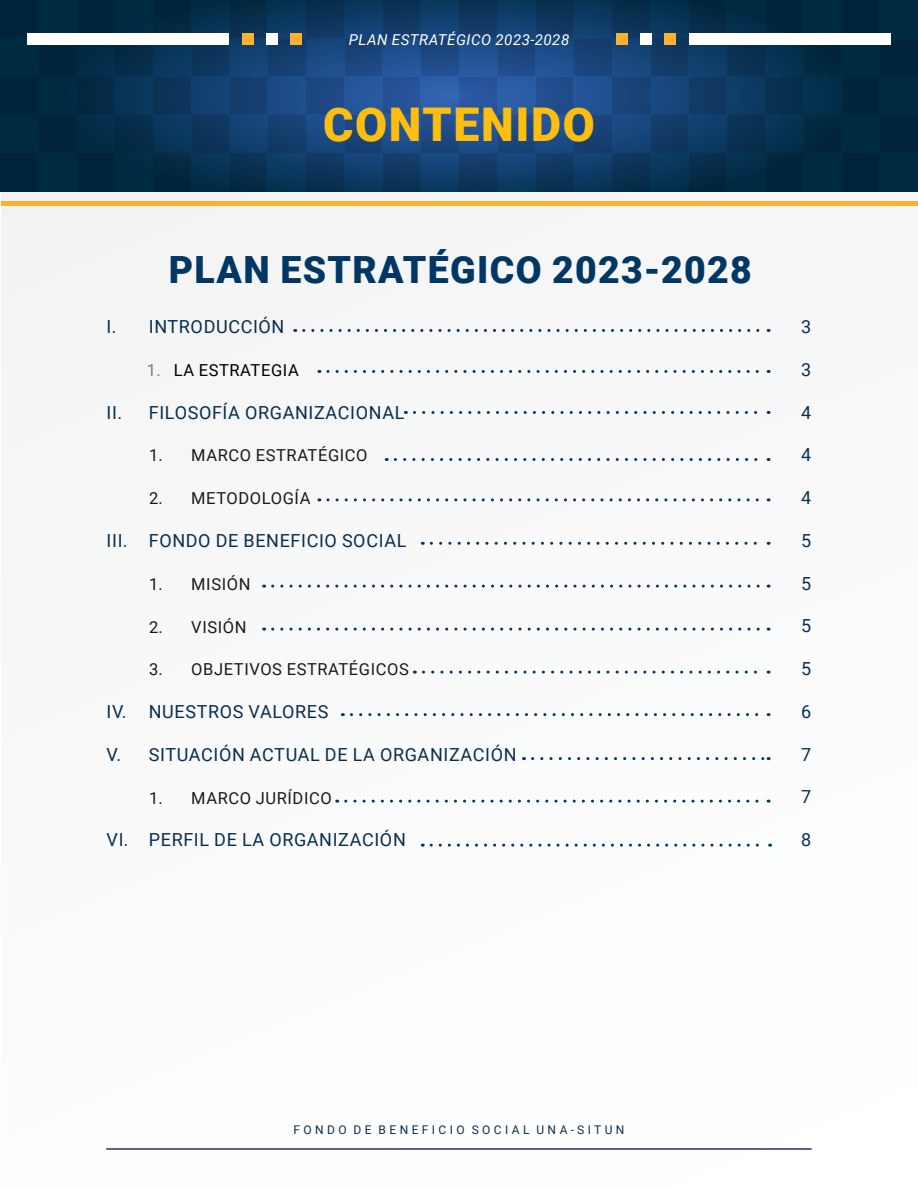
<style>
.page{position:relative;width:918px;height:1188px;background:#fff}
.page>*{position:absolute;margin:0;border:0;box-sizing:border-box;transform-origin:0 0}
.t1{font:900 46.5px "Roboto";letter-spacing:.035em;color:#febe10}
.t2{font:900 37.5px "Roboto";letter-spacing:.035em;color:#003764}
.t3{font:18px "Roboto";letter-spacing:.035em;color:#092e4c}
.t4{font:16.5px "Roboto";letter-spacing:.035em;color:#1a1a1a}
.t5{font:16.5px "Roboto";letter-spacing:.035em;color:#000}
.t6{font:italic 15px "Roboto";letter-spacing:.035em;color:#fff}
.t7{font:12px "Roboto";letter-spacing:.285em;color:#092e4c}
.s1{color:#7c7c7e}
</style>
<div class="page">
<div style="left:2px;top:0;width:916px;height:1188px;background:#f9fafa"></div>
<hr style="left:106px;top:1148px;width:706px;height:2px;background:#243552">
<svg style="left:0;top:0;width:918px;height:191px"></svg>
<div style="left:880px;top:0;width:38px;height:38px;background:#002a42"></div>
<div style="left:842px;top:38px;width:38px;height:38px;background:#002a42"></div>
<div style="left:880px;top:77px;width:38px;height:38px;background:#002a42"></div>
<div style="left:765px;top:38px;width:38px;height:38px;background:#063252"></div>
<div style="left:803px;top:77px;width:39px;height:38px;background:#04304c"></div>
<div style="left:727px;top:0;width:38px;height:38px;background:#012b46"></div>
<div style="left:803px;top:0;width:39px;height:38px;background:#002a42"></div>
<div style="left:688px;top:38px;width:39px;height:38px;background:#103c69"></div>
<div style="left:727px;top:77px;width:38px;height:38px;background:#0d3b66"></div>
<div style="left:650px;top:0;width:38px;height:38px;background:linear-gradient(to bottom,#022d47,#0e3b65)"></div>
<div style="left:612px;top:38px;width:38px;height:38px;background:#18477d"></div>
<div style="left:650px;top:77px;width:38px;height:38px;background:#18477e"></div>
<div style="left:574px;top:0;width:38px;height:38px;background:linear-gradient(to bottom,#063253,#144275)"></div>
<div style="left:536px;top:38px;width:38px;height:38px;background:linear-gradient(to bottom,#18467e,#24559a)"></div>
<div style="left:574px;top:77px;width:38px;height:38px;background:#225294"></div>
<div style="left:497px;top:0;width:39px;height:38px;background:linear-gradient(to bottom,#093559,#18477f)"></div>
<div style="left:459px;top:38px;width:38px;height:38px;background:linear-gradient(to bottom,#1a4985,#2a5ba4)"></div>
<div style="left:497px;top:77px;width:39px;height:38px;background:#2a5da5"></div>
<div style="left:421px;top:0;width:38px;height:38px;background:linear-gradient(to bottom,#09365b,#194881)"></div>
<div style="left:382px;top:38px;width:39px;height:38px;background:linear-gradient(to bottom,#194882,#2759a0)"></div>
<div style="left:421px;top:77px;width:38px;height:38px;background:#2f61ac"></div>
<div style="left:344px;top:0;width:38px;height:38px;background:linear-gradient(to bottom,#083457,#16457b)"></div>
<div style="left:306px;top:38px;width:38px;height:38px;background:linear-gradient(to right,#194881,#1d4c89)"></div>
<div style="left:344px;top:77px;width:38px;height:38px;background:#25579d"></div>
<div style="left:268px;top:0;width:38px;height:38px;background:linear-gradient(to bottom,#042f4d,#113f6e)"></div>
<div style="left:230px;top:38px;width:38px;height:38px;background:#134172"></div>
<div style="left:268px;top:77px;width:38px;height:38px;background:#1c4c88"></div>
<div style="left:191px;top:0;width:39px;height:38px;background:#04304e"></div>
<div style="left:153px;top:38px;width:38px;height:38px;background:#0b375e"></div>
<div style="left:191px;top:77px;width:39px;height:38px;background:#134070"></div>
<div style="left:115px;top:0;width:38px;height:38px;background:#002a42"></div>
<div style="left:76px;top:38px;width:39px;height:38px;background:#022c47"></div>
<div style="left:115px;top:77px;width:38px;height:38px;background:#093659"></div>
<div style="left:38px;top:0;width:39px;height:38px;background:#002a42"></div>
<div style="left:0;top:38px;width:38px;height:38px;background:#002a42"></div>
<div style="left:38px;top:77px;width:39px;height:38px;background:#002a42"></div>
<div style="left:842px;top:115px;width:38px;height:38px;background:#002a42"></div>
<div style="left:880px;top:153px;width:38px;height:38px;background:#002a42"></div>
<div style="left:765px;top:115px;width:38px;height:38px;background:#053151"></div>
<div style="left:803px;top:153px;width:39px;height:38px;background:#002a42"></div>
<div style="left:688px;top:115px;width:39px;height:38px;background:#0e3c68"></div>
<div style="left:727px;top:153px;width:38px;height:38px;background:#022c47"></div>
<div style="left:612px;top:115px;width:38px;height:38px;background:#18477d"></div>
<div style="left:650px;top:153px;width:38px;height:38px;background:linear-gradient(to bottom,#0e3c67,#032e49)"></div>
<div style="left:536px;top:115px;width:38px;height:38px;background:linear-gradient(to bottom,#25569c,#19477f)"></div>
<div style="left:574px;top:153px;width:38px;height:38px;background:linear-gradient(to bottom,#154377,#073355)"></div>
<div style="left:459px;top:115px;width:38px;height:38px;background:linear-gradient(to bottom,#2b5da6,#1b4a87)"></div>
<div style="left:497px;top:153px;width:39px;height:38px;background:linear-gradient(to bottom,#194881,#0a365c)"></div>
<div style="left:382px;top:115px;width:39px;height:38px;background:linear-gradient(to bottom,#285aa2,#1a4984)"></div>
<div style="left:421px;top:153px;width:38px;height:38px;background:linear-gradient(to bottom,#1a4a83,#0b375d)"></div>
<div style="left:306px;top:115px;width:38px;height:38px;background:linear-gradient(to right,#194881,#1d4c89)"></div>
<div style="left:344px;top:153px;width:38px;height:38px;background:linear-gradient(to bottom,#17467d,#093559)"></div>
<div style="left:230px;top:115px;width:38px;height:38px;background:#134172"></div>
<div style="left:268px;top:153px;width:38px;height:38px;background:linear-gradient(to bottom,#12406f,#053150)"></div>
<div style="left:153px;top:115px;width:38px;height:38px;background:#0a375d"></div>
<div style="left:191px;top:153px;width:39px;height:38px;background:linear-gradient(to right,#032e4b,#073253)"></div>
<div style="left:76px;top:115px;width:39px;height:38px;background:#012b46"></div>
<div style="left:115px;top:153px;width:38px;height:38px;background:#002a42"></div>
<div style="left:0;top:115px;width:38px;height:38px;background:#002a42"></div>
<div style="left:38px;top:153px;width:39px;height:38px;background:#002a42"></div>
<div style="left:2px;top:201px;width:916px;height:5px;background:#fab030"></div>
<svg style="left:304px;top:329px;width:465px;height:3px"></svg>
<svg style="left:351px;top:713px;width:418px;height:3px"></svg>
<svg style="left:533px;top:757px;width:236px;height:3px"></svg>
<svg style="left:346px;top:800px;width:423px;height:3px"></svg>
<svg style="left:431px;top:844px;width:340px;height:3px"></svg>
<svg style="left:328px;top:370px;width:441px;height:3px"></svg>
<svg style="left:414px;top:411px;width:355px;height:3px"></svg>
<svg style="left:395px;top:458px;width:374px;height:3px"></svg>
<svg style="left:328px;top:498px;width:441px;height:3px"></svg>
<svg style="left:431px;top:542px;width:338px;height:3px"></svg>
<svg style="left:273px;top:585px;width:496px;height:3px"></svg>
<svg style="left:273px;top:628px;width:496px;height:3px"></svg>
<svg style="left:423px;top:671px;width:346px;height:3px"></svg>
<div style="left:689px;top:34px;width:202px;height:11px;background:#fff"></div>
<div style="left:617px;top:34px;width:11px;height:11px;background:#fab030"></div>
<div style="left:640px;top:34px;width:11px;height:11px;background:#fff"></div>
<div style="left:664px;top:34px;width:11px;height:11px;background:#fcb131"></div>
<div style="left:27px;top:34px;width:202px;height:11px;background:#fff"></div>
<div style="left:290px;top:34px;width:11px;height:11px;background:#fab030"></div>
<div style="left:267px;top:34px;width:11px;height:11px;background:#fff"></div>
<div style="left:243px;top:34px;width:11px;height:11px;background:#fcb131"></div>
<p class="t6" style="left:349px;top:29px;width:222px">PLAN ESTRATÉGICO 2023-2028</p>
<h1 class="t1" style="left:323px;top:92px;width:273px">CONTENIDO</h1>
<h2 class="t2" style="left:169px;top:244px;width:585px">PLAN ESTRATÉGICO 2023-2028</h2>
<p class="t3" style="left:107px;top:314px;width:179px">I. INTRODUCCIÓN</p>
<p class="t5" style="left:147px;top:359px;width:153px"><span class="s1">1.</span> LA ESTRATEGIA</p>
<p class="t3" style="left:107px;top:400px;width:299px">II. FILOSOFÍA ORGANIZACIONAL</p>
<p class="t4" style="left:149px;top:444px;width:220px">1. MARCO ESTRATÉGICO</p>
<p class="t4" style="left:149px;top:487px;width:163px">2. METODOLOGÍA</p>
<p class="t3" style="left:107px;top:528px;width:301px">III. FONDO DE BENEFICIO SOCIAL</p>
<p class="t4" style="left:149px;top:572px;width:103px">1. MISIÓN</p>
<p class="t4" style="left:149px;top:615px;width:99px">2. VISIÓN</p>
<p class="t4" style="left:149px;top:658px;width:261px">3. OBJETIVOS ESTRATÉGICOS</p>
<p class="t3" style="left:107px;top:699px;width:223px">IV. NUESTROS VALORES</p>
<p class="t3" style="left:107px;top:742px;width:411px">V. SITUACIÓN ACTUAL DE LA ORGANIZACIÓN</p>
<p class="t4" style="left:149px;top:786px;width:184px">1. MARCO JURÍDICO</p>
<p class="t3" style="left:107px;top:827px;width:301px">VI. PERFIL DE LA ORGANIZACIÓN</p>
<p class="t3" style="left:801px;top:314px;width:12px">3</p>
<p class="t3" style="left:801px;top:357px;width:12px">3</p>
<p class="t3" style="left:801px;top:400px;width:12px">4</p>
<p class="t3" style="left:801px;top:442px;width:12px">4</p>
<p class="t3" style="left:801px;top:485px;width:12px">4</p>
<p class="t3" style="left:801px;top:528px;width:12px">5</p>
<p class="t3" style="left:801px;top:571px;width:12px">5</p>
<p class="t3" style="left:801px;top:613px;width:12px">5</p>
<p class="t3" style="left:801px;top:656px;width:12px">5</p>
<p class="t3" style="left:801px;top:699px;width:12px">6</p>
<p class="t3" style="left:801px;top:742px;width:12px">7</p>
<p class="t3" style="left:801px;top:784px;width:12px">7</p>
<p class="t3" style="left:801px;top:827px;width:12px">8</p>
<p class="t7" style="left:293px;top:1121px;width:333px">FONDO DE BENEFICIO SOCIAL UNA-SITUN</p>
</div>
